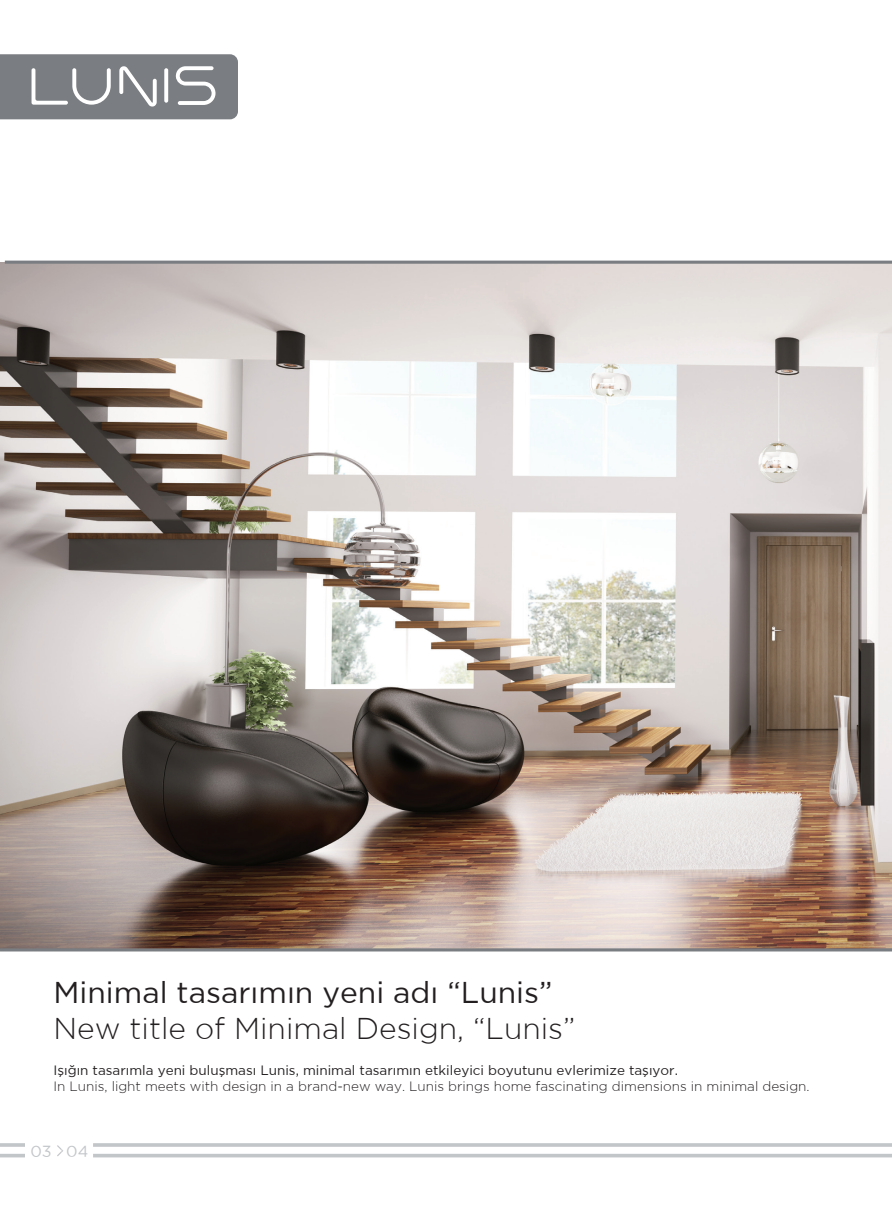
<style>
.page{position:relative;width:892px;height:1211px;background:#fff}
.page>*{position:absolute;margin:0;border:0;box-sizing:border-box;transform-origin:0 0}
.t1{font:300 30px "Gotham TRUN";color:#231f20}
.t2{font:30px "Gotham TRUN";color:#231f20}
.t3{font:16.05px "Gotham TRUN";color:#c3c6c9}
.t4{font:300 13.5px "Gotham TRUN";color:#231f20}
.t5{font:13.5px "Gotham TRUN";color:#231f20}
</style>
<div class="page">
<img style="left:0;top:262px;width:892px;height:686px">
<svg style="left:2px;top:260px;width:890px;height:140px;background:#d1cbc9"></svg>
<hr style="left:0;top:948px;width:892px;height:3px;background:#7a7d81">
<svg style="left:0;top:54px;width:238px;height:65px;background:#888b8e"></svg>
<hr style="left:93px;top:1154px;width:799px;height:3px;background:#c3c6c9">
<hr style="left:0;top:1154px;width:26px;height:3px;background:#c3c6c9">
<hr style="left:93px;top:1143px;width:799px;height:4px;background:#cacccf">
<hr style="left:0;top:1143px;width:26px;height:4px;background:#cdcfd2">
<svg style="left:57px;top:1145px;width:6px;height:11px"></svg>
<h1 class="t2" style="left:54px;top:975px;width:500px">Minimal tasarımın yeni adı “Lunis”</h1>
<h1 class="t1" style="left:54px;top:1011px;width:523px">New title of Minimal Design, “Lunis”</h1>
<p class="t5" style="left:54px;top:1062px;width:626px">Işığın tasarımla yeni buluşması Lunis, minimal tasarımın etkileyici boyutunu evlerimize taşıyor.</p>
<p class="t4" style="left:54px;top:1079px;width:758px">In Lunis, light meets with design in a brand-new way. Lunis brings home fascinating dimensions in minimal design.</p>
<p class="t3" style="left:30px;top:1142px;width:60px">03 04</p>
</div>
